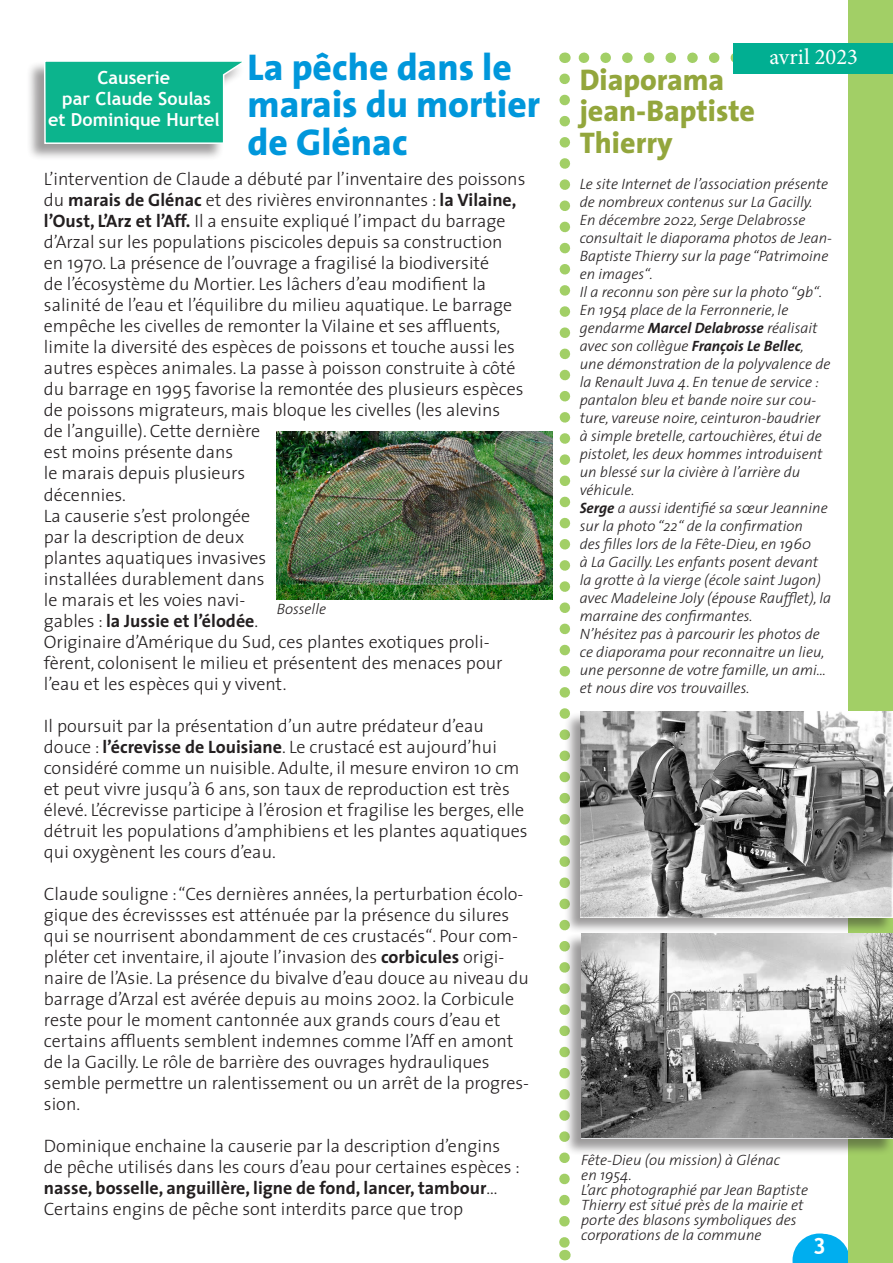
<style>
.page{position:relative;width:893px;height:1263px;background:#fff}
.page>*{position:absolute;margin:0;border:0;box-sizing:border-box;transform-origin:0 0}
.t1{font:800 37.5px/37.5px "The Sans";color:#0097db}
.t2{font:800 30px/31.5px "The Sans";color:#93a63c}
.t3{font:22.5px "Minion Pro";color:#fff}
.t4{font:700 22.5px "Trebuchet MS";color:#fff}
.t5{font:300 18px/21px "The Sans";color:#231f20}
.t6{font:700 18px/21px "Trebuchet MS";color:#fff;text-align:center}
.t7{font:italic 300 15px/18px "The Sans";color:#231f20}
.s1{font-weight:700}
</style>
<div class="page">
<div style="left:848px;top:0;width:45px;height:1263px;background:#a2cf66"></div>
<svg style="left:559px;top:53px;width:307px;height:1210px"></svg>
<div style="left:26px;top:61px;width:219px;height:100px;background:#231f20;opacity:.44"></div>
<svg style="left:43px;top:61px;width:202px;height:84px;background:#2ebd9c"></svg>
<div style="left:564px;top:933px;width:329px;height:223px;background:#231f20;opacity:.45"></div>
<img style="left:581px;top:934px;width:312px;height:204px">
<img style="left:277px;top:432px;width:276px;height:168px">
<div style="left:580px;top:68px;width:256px;height:654px;background:#fff"></div>
<div style="left:564px;top:712px;width:329px;height:222px;background:#231f20;opacity:.45"></div>
<img style="left:581px;top:712px;width:312px;height:205px">
<div style="left:733px;top:44px;width:160px;height:30px;background:#01af92"></div>
<p class="t6" style="left:48px;top:67px;width:173px">Causerie<br>par Claude Soulas<br>et Dominique Hurtel</p>
<h1 class="t1" style="left:248px;top:47px;width:294px">La pêche dans le marais du mortier de Glénac</h1>
<p class="t5" style="left:44px;top:168px;width:483px">L’intervention de Claude a débuté par l’inventaire des poissons du <span class="s1">marais de Glénac</span> et des rivières environnantes : <span class="s1">la Vilaine, l’Oust, L’Arz et l’Aff.</span> Il a ensuite expliqué l’impact du barrage d’Arzal sur les populations piscicoles depuis sa construction en 1970. La présence de l’ouvrage a fragilisé la biodiversité<br>de l’écosystème du Mortier. Les lâchers d’eau modifient la salinité de l’eau et l’équilibre du milieu aquatique. Le barrage empêche les civelles de remonter la Vilaine et ses affluents, limite la diversité des espèces de poissons et touche aussi les autres espèces animales. La passe à poisson construite à côté du barrage en 1995 favorise la remontée des plusieurs espèces de poissons migrateurs, mais bloque les civelles (les alevins<br>de l’anguille). Cette dernière<br>est moins présente dans<br>le marais depuis plusieurs<br>décennies.<br>La causerie s’est prolongée<br>par la description de deux<br>plantes aquatiques invasives<br>installées durablement dans<br>le marais et les voies navi-<br>gables : <span class="s1">la Jussie et l’élodée</span>.<br>Originaire d’Amérique du Sud, ces plantes exotiques proli&shy;fèrent, colonisent le milieu et présentent des menaces pour l’eau et les espèces qui y vivent.</p>
<p class="t5" style="left:44px;top:714px;width:485px">Il poursuit par la présentation d’un autre prédateur d’eau douce : <span class="s1">l’écrevisse de Louisiane</span>. Le crustacé est aujourd’hui considéré comme un nuisible. Adulte, il mesure environ 10 cm et peut vivre jusqu’à 6 ans, son taux de reproduction est très élevé. L’écrevisse participe à l’érosion et fragilise les berges, elle détruit les populations d’amphibiens et les plantes aquatiques qui oxygènent les cours d’eau.</p>
<p class="t5" style="left:44px;top:882px;width:487px">Claude souligne : “Ces dernières années, la perturbation écolo&shy;gique des écrevissses est atténuée par la présence du silures qui se nourrisent abondamment de ces crustacés“. Pour com&shy;pléter cet inventaire, il ajoute l’invasion des <span class="s1">corbicules</span> origi&shy;naire de l’Asie. La présence du bivalve d’eau douce au niveau du barrage d’Arzal est avérée depuis au moins 2002. la Corbicule reste pour le moment cantonnée aux grands cours d’eau et certains affluents semblent indemnes comme l’Aff en amont de la Gacilly. Le rôle de barrière des ouvrages hydrauliques semble permettre un ralentissement ou un arrêt de la progres&shy;sion.</p>
<p class="t5" style="left:44px;top:1134px;width:477px">Dominique enchaine la causerie par la description d’engins de pêche utilisés dans les cours d’eau pour certaines espèces : <span class="s1">nasse, bosselle, anguillère, ligne de fond, lancer, tambour</span>… Certains engins de pêche sont interdits parce que trop</p>
<p class="t7" style="left:277px;top:599px;width:51px">Bosselle</p>
<p class="t3" style="left:769px;top:42px;width:90px">avril 2023</p>
<h2 class="t2" style="left:580px;top:63px;width:177px">Diaporama jean-Baptiste<br>Thierry</h2>
<p class="t7" style="left:580px;top:174px;width:254px">Le site Internet de l’association présente de nombreux contenus sur La Gacilly.<br>En décembre 2022, Serge Delabrosse consultait le diaporama photos de Jean-Baptiste Thierry sur la page “Patrimoine en images“.<br>Il a reconnu son père sur la photo “9b“.<br>En 1954 place de la Ferronnerie, le gendarme <span class="s1">Marcel Delabrosse</span> réalisait avec son collègue <span class="s1">François Le Bellec</span>,<br>une démonstration de la polyvalence de la Renault Juva 4. En tenue de service : pantalon bleu et bande noire sur cou&shy;ture, vareuse noire, ceinturon-baudrier à simple bretelle, cartouchières, étui de pistolet, les deux hommes introduisent un blessé sur la civière à l’arrière du véhicule.<br><span class="s1">Serge</span> a aussi identifié sa sœur Jeannine sur la photo “22“ de la confirmation<br>des filles lors de la Fête-Dieu, en 1960<br>à La Gacilly. Les enfants posent devant la grotte à la vierge (école saint Jugon) avec Madeleine Joly (épouse Raufflet), la marraine des confirmantes.<br>N’hésitez pas à parcourir les photos de ce diaporama pour reconnaitre un lieu, une personne de votre famille, un ami… et nous dire vos trouvailles.</p>
<p class="t7" style="left:581px;top:1152px;width:228px;line-height:15px">Fête-Dieu (ou mission) à Glénac<br>en 1954.<br>L’arc photographié par Jean Baptiste<br>Thierry est situé près de la mairie et porte des blasons symboliques des corporations de la commune</p>
<p class="t4" style="left:813px;top:1232px;width:18px">33</p>
</div>
